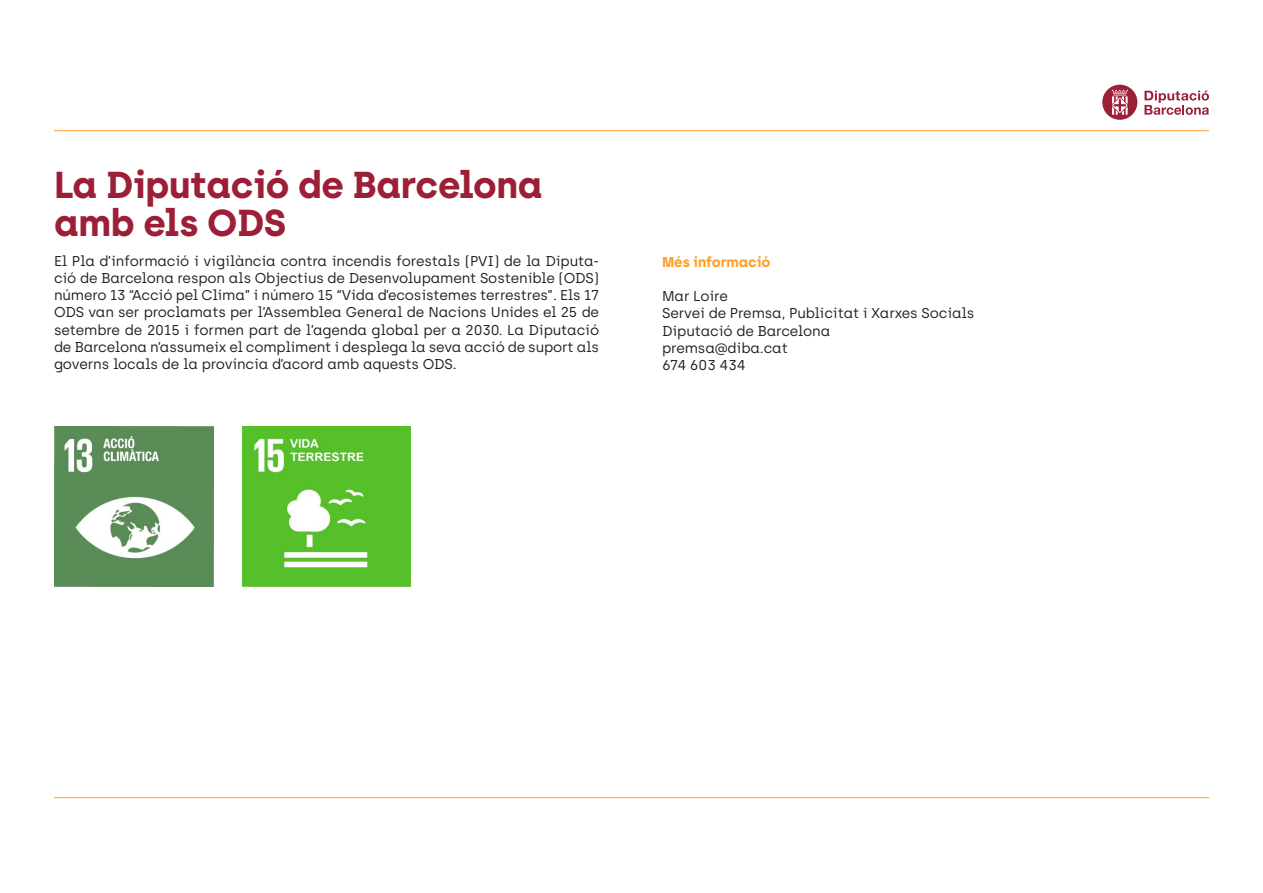
<style>
.page{position:relative;width:1263px;height:893px;background:#fff}
.page>*{position:absolute;margin:0;border:0;box-sizing:border-box;transform-origin:0 0}
.titulo_grande{font:700 37.5px/37.5px "Archia";letter-spacing:-.01em;color:#9c1f37}
.text_seguit{font:14.25px/17.2px "Archia";letter-spacing:-.01em;color:#231f20;text-align:justify}
.text_seguit-2{font:700 14.25px "Archia";letter-spacing:-.01em;color:#ffa029}
</style>
<div class="page">
<svg style="left:1144px;top:91px;width:65px;height:24px"></svg>
<svg style="left:1102px;top:85px;width:35px;height:35px"></svg>
<hr style="left:54px;top:130px;width:1155px;height:1px;background:#ffa029">
<hr style="left:54px;top:797px;width:1155px;height:1px;background:#ffa029">
<img style="left:243px;top:427px;width:167px;height:159px">
<img style="left:54px;top:427px;width:159px;height:159px">
<p class="titulo_grande" style="left:54px;top:166px;width:490px">La Diputació de Barcelona amb els ODS</p>
<p class="text_seguit" style="left:54px;top:252px;width:547px">El Pla d’informació i vigilància contra incendis forestals (PVI) de la Diputa&shy;ció de Barcelona respon als Objectius de Desenvolupament Sostenible (ODS) número 13 “Acció pel Clima” i número 15 “Vida d’ecosistemes terrestres”. Els 17<br>ODS van ser proclamats per l’Assemblea General de Nacions Unides el 25 de setembre de 2015 i formen part de l’agenda global per a 2030. La Diputació de Barcelona n’assumeix el compliment i desplega la seva acció de suport als governs locals de la província d’acord amb aquests ODS.</p>
<p class="text_seguit-2" style="left:662px;top:253px;width:110px">Més informació</p>
<p class="text_seguit" style="left:662px;top:287px;width:67px">Mar Loire</p>
<p class="text_seguit" style="left:662px;top:305px;width:314px">Servei de Premsa, Publicitat i Xarxes Socials</p>
<p class="text_seguit" style="left:662px;top:322px;width:170px">Diputació de Barcelona</p>
<p class="text_seguit" style="left:662px;top:339px;width:127px">premsa@diba.cat</p>
<p class="text_seguit" style="left:662px;top:356px;width:85px">674 603 434</p>
</div>
